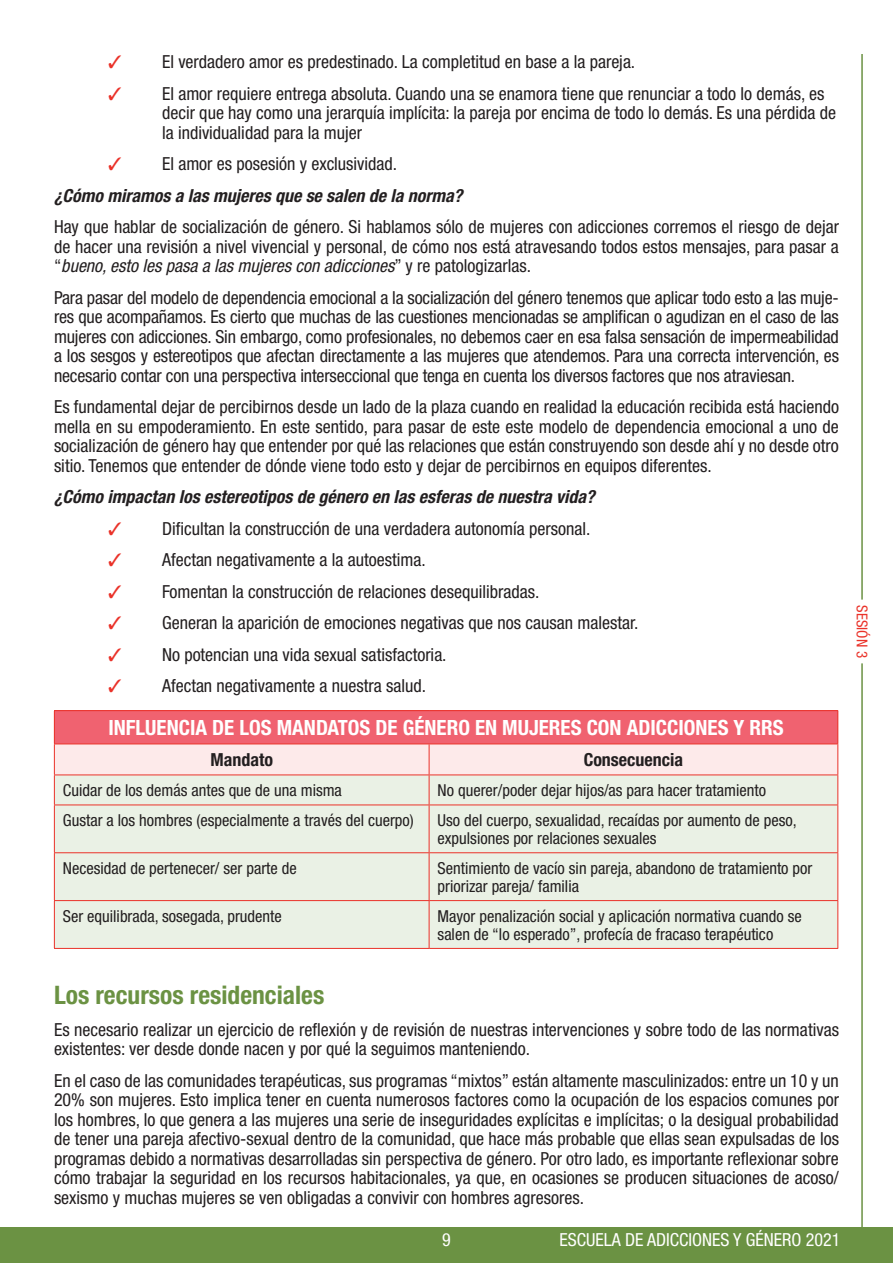
<style>
.page{position:relative;width:893px;height:1263px;background:#fff}
.page>*{position:absolute;margin:0;border:0;box-sizing:border-box;transform-origin:0 0}
.t1{font:700 condensed 25.5px "Helvetica Neue";color:#6b9243}
.t2{font:700 condensed 21px "Helvetica Neue";color:#fff}
.t3{font:condensed 18px/19.5px "Helvetica Neue";color:#231f20;text-align:justify}
.t4{font:italic 700 condensed 18px/31.5px "Helvetica Neue";color:#231f20}
.t5{font:condensed 18px "Helvetica Neue";color:#fff}
.t6{font:700 condensed 18px "Helvetica Neue";color:#231f20}
.t7{font:condensed 16.5px/17.9px "Helvetica Neue";color:#231f20}
.t8{font:condensed 15px "Helvetica Neue";color:#ea3229}
.s1{color:#ea3229}
.s2{font-weight:400;font-style:normal}
.s3{font-style:italic}
</style>
<div class="page">
<div style="left:0;top:1228px;width:893px;height:35px;background:#6b9243"></div>
<div style="left:54px;top:711px;width:784px;height:33px;background:#f06270"></div>
<div style="left:55px;top:805px;width:782px;height:143px;background:#eaf1e5"></div>
<hr style="left:54px;top:710px;width:375px;height:1px;background:#ea3229">
<hr style="left:54px;top:711px;width:1px;height:32px;background:#ea3229">
<hr style="left:429px;top:710px;width:409px;height:1px;background:#ea3229">
<hr style="left:837px;top:711px;width:1px;height:32px;background:#ea3229">
<hr style="left:54px;top:743px;width:375px;height:1px;background:#ea3229">
<hr style="left:429px;top:743px;width:409px;height:1px;background:#ea3229">
<svg style="left:54px;top:744px;width:784px;height:60px;background:#f3e8e2"></svg>
<hr style="left:54px;top:804px;width:375px;height:1px;background:#ea3229">
<hr style="left:54px;top:805px;width:1px;height:47px;background:#ea3229">
<hr style="left:429px;top:804px;width:409px;height:1px;background:#ea3229">
<hr style="left:429px;top:805px;width:1px;height:47px;background:#ea3229">
<hr style="left:837px;top:805px;width:1px;height:47px;background:#ea3229">
<hr style="left:54px;top:852px;width:375px;height:1px;background:#ea3229">
<hr style="left:54px;top:853px;width:1px;height:47px;background:#ea3229">
<hr style="left:429px;top:852px;width:409px;height:1px;background:#ea3229">
<hr style="left:429px;top:853px;width:1px;height:47px;background:#ea3229">
<hr style="left:837px;top:853px;width:1px;height:47px;background:#ea3229">
<hr style="left:54px;top:900px;width:375px;height:1px;background:#ea3229">
<hr style="left:54px;top:901px;width:1px;height:47px;background:#ea3229">
<hr style="left:429px;top:900px;width:409px;height:1px;background:#ea3229">
<hr style="left:429px;top:901px;width:1px;height:47px;background:#ea3229">
<hr style="left:837px;top:901px;width:1px;height:47px;background:#ea3229">
<hr style="left:54px;top:948px;width:375px;height:1px;background:#ea3229">
<hr style="left:429px;top:948px;width:409px;height:1px;background:#ea3229">
<hr style="left:861px;top:54px;width:2px;height:546px;background:#6b9243">
<hr style="left:861px;top:663px;width:2px;height:567px;background:#6b9243">
<p class="t3" style="left:108px;top:52px;width:529px"><span class="s1">✓</span> El verdadero amor es predestinado. La completitud en base a la pareja.</p>
<p class="t3" style="left:162px;top:83px;width:676px;text-align:left;text-indent:-54px"><span class="s1">✓</span> El amor requiere entrega absoluta. Cuando una se enamora tiene que renunciar a todo lo demás, es decir que hay como una jerarquía implícita: la pareja por encima de todo lo demás. Es una pérdida de la individualidad para la mujer</p>
<p class="t4" style="left:54px;top:148px;width:410px;text-indent:54px"><span class="s1">✓</span> <span class="s2">El amor es posesión y exclusividad.<br></span>¿Cómo miramos a las mujeres que se salen de la norma?</p>
<p class="t3" style="left:54px;top:217px;width:787px">Hay que hablar de socialización de género. Si hablamos sólo de mujeres con adicciones corremos el riesgo de dejar de hacer una revisión a nivel vivencial y personal, de cómo nos está atravesando todos estos mensajes, para pasar a “<span class="s3">bueno, esto les pasa a las mujeres con adicciones</span>” y re patologizarlas.</p>
<p class="t3" style="left:54px;top:287px;width:786px">Para pasar del modelo de dependencia emocional a la socialización del género tenemos que aplicar todo esto a las muje&shy;res que acompañamos. Es cierto que muchas de las cuestiones mencionadas se amplifican o agudizan en el caso de las mujeres con adicciones. Sin embargo, como profesionales, no debemos caer en esa falsa sensación de impermeabilidad a los sesgos y estereotipos que afectan directamente a las mujeres que atendemos. Para una correcta intervención, es necesario contar con una perspectiva interseccional que tenga en cuenta los diversos factores que nos atraviesan.</p>
<p class="t3" style="left:54px;top:397px;width:786px">Es fundamental dejar de percibirnos desde un lado de la plaza cuando en realidad la educación recibida está haciendo mella en su empoderamiento. En este sentido, para pasar de este este modelo de dependencia emocional a uno de socialización de género hay que entender por qué las relaciones que están construyendo son desde ahí y no desde otro sitio. Tenemos que entender de dónde viene todo esto y dejar de percibirnos en equipos diferentes.</p>
<p class="t4" style="left:54px;top:481px;width:542px">¿Cómo impactan los estereotipos de género en las esferas de nuestra vida?</p>
<p class="t3" style="left:108px;top:518px;width:484px"><span class="s1">✓</span> Dificultan la construcción de una verdadera autonomía personal.</p>
<p class="t3" style="left:108px;top:550px;width:319px"><span class="s1">✓</span> Afectan negativamente a la autoestima.</p>
<p class="t3" style="left:108px;top:581px;width:433px"><span class="s1">✓</span> Fomentan la construcción de relaciones desequilibradas.</p>
<p class="t3" style="left:108px;top:613px;width:532px"><span class="s1">✓</span> Generan la aparición de emociones negativas que nos causan malestar.</p>
<p class="t3" style="left:108px;top:644px;width:340px"><span class="s1">✓</span> No potencian una vida sexual satisfactoria.</p>
<p class="t3" style="left:108px;top:676px;width:319px"><span class="s1">✓</span> Afectan negativamente a nuestra salud.</p>
<p class="t2" style="left:108px;top:715px;width:677px">INFLUENCIA DE LOS MANDATOS DE GÉNERO EN MUJERES CON ADICCIONES Y RRS</p>
<p class="t6" style="left:210px;top:749px;width:64px">Mandato</p>
<p class="t6" style="left:584px;top:749px;width:101px">Consecuencia</p>
<p class="t7" style="left:63px;top:781px;width:281px">Cuidar de los demás antes que de una misma</p>
<p class="t7" style="left:438px;top:781px;width:330px">No querer/poder dejar hijos/as para hacer tratamiento</p>
<p class="t7" style="left:63px;top:811px;width:352px">Gustar a los hombres (especialmente a través del cuerpo)</p>
<p class="t7" style="left:438px;top:811px;width:361px">Uso del cuerpo, sexualidad, recaídas por aumento de peso, expulsiones por relaciones sexuales</p>
<p class="t7" style="left:63px;top:859px;width:235px">Necesidad de pertenecer/ ser parte de</p>
<p class="t7" style="left:438px;top:859px;width:376px">Sentimiento de vacío sin pareja, abandono de tratamiento por priorizar pareja/ familia</p>
<p class="t7" style="left:63px;top:907px;width:220px">Ser equilibrada, sosegada, prudente</p>
<p class="t7" style="left:438px;top:907px;width:366px">Mayor penalización social y aplicación normativa cuando se salen de “lo esperado”, profecía de fracaso terapéutico</p>
<h1 class="t1" style="left:54px;top:980px;width:272px">Los recursos residenciales</h1>
<p class="t3" style="left:54px;top:1019px;width:786px">Es necesario realizar un ejercicio de reflexión y de revisión de nuestras intervenciones y sobre todo de las normativas existentes: ver desde donde nacen y por qué la seguimos manteniendo.</p>
<p class="t3" style="left:54px;top:1070px;width:786px">En el caso de las comunidades terapéuticas, sus programas “mixtos” están altamente masculinizados: entre un 10 y un 20% son mujeres. Esto implica tener en cuenta numerosos factores como la ocupación de los espacios comunes por los hombres, lo que genera a las mujeres una serie de inseguridades explícitas e implícitas; o la desigual probabilidad de tener una pareja afectivo-sexual dentro de la comunidad, que hace más probable que ellas sean expulsadas de los programas debido a normativas desarrolladas sin perspectiva de género. Por otro lado, es importante reflexionar sobre cómo trabajar la seguridad en los recursos habitacionales, ya que, en ocasiones se producen situaciones de acoso/ sexismo y muchas mujeres se ven obligadas a convivir con hombres agresores.</p>
<p class="t5" style="left:442px;top:1230px;width:10px">9</p>
<p class="t5" style="left:560px;top:1230px;width:282px">ESCUELA DE ADICCIONES Y GÉNERO 2021</p>
<p class="t8" style="left:871px;top:605px;width:54px;rotate:90deg">SESIÓN 3</p>
</div>
